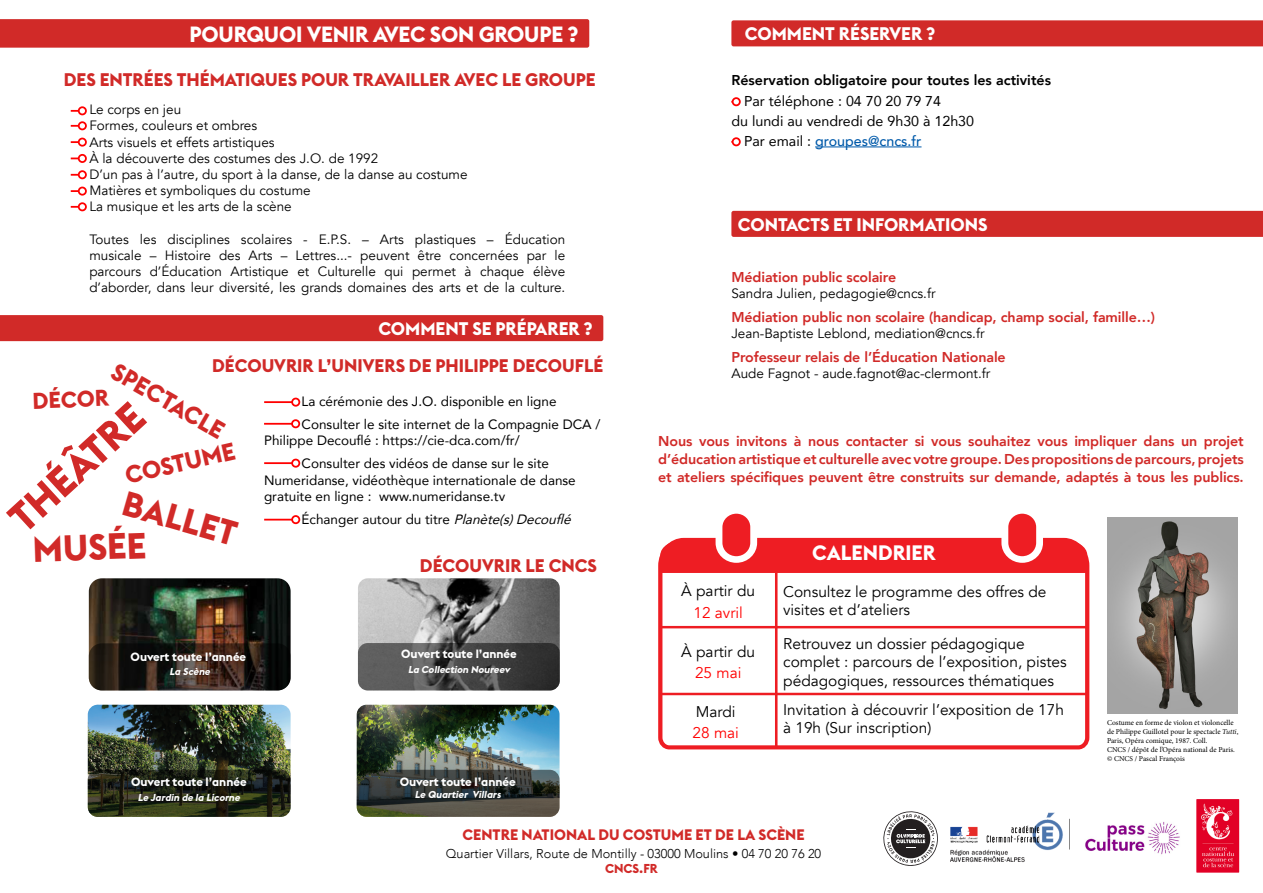
<style>
.page{position:relative;width:1263px;height:893px;background:#fff}
.page>*{position:absolute;margin:0;border:0;box-sizing:border-box;transform-origin:0 0}
.t1{font:700 40.65px "Euclid BP";color:#d12a28}
.t2{font:700 36px "Euclid BP";color:#d12a28}
.t3{font:700 34.2px "Euclid BP";color:#d12a28}
.t4{font:700 24.3px "Euclid BP";color:#d12a28}
.t5{font:700 22.65px "Euclid BP";color:#d12a28}
.t6{font:700 21.75px "Euclid BP";letter-spacing:-.005em;color:#fff}
.t7{font:700 20.55px "Euclid BP";color:#fff}
.t8{font:700 18px "Euclid BP";color:#d12a28}
.t9{font:700 18px "Euclid BP";color:#fff}
.t10{font:15.45px/18.6px "Avenir";color:#000}
.t11{font:15.45px "Avenir";color:#f00}
.t12{font:700 15px "Euclid BP";color:#d12a28}
.t13{font:800 14.25px/18px "Avenir";letter-spacing:-.005em;color:#d12a28;text-align:justify}
.t14{font:14.25px "Avenir";color:#000}
.t15{font:800 14.25px "Avenir";color:#000}
.t16{font:500 14.25px "Avenir";color:#015aaa}
.t17{font:13.5px/16.2px "Avenir";color:#000;text-align:justify}
.t18{font:13.5px/16.5px "Avenir";color:#000}
.t19{font:300 12.75px "Avenir";color:#000}
.t20{font:700 12.75px "Euclid BP";color:#d12a28}
.t21{font:700 12px "Euclid BP";color:#fff}
.t22{font:700 11.85px "Euclid BP";color:#fff}
.t23{font:italic 700 9.9px "Euclid BP";color:#fff}
.t24{font:7.5px/9px "Minion Pro";color:#000}
.s1{font-style:italic}
.s2{font-weight:400;color:#000}
</style>
<div class="page">
<div style="left:731px;top:20px;width:532px;height:26px;background:#d12a28"></div>
<div style="left:0;top:315px;width:603px;height:26px;background:#d12a28"></div>
<div style="left:731px;top:211px;width:532px;height:26px;background:#d12a28"></div>
<svg style="left:658px;top:537px;width:431px;height:212px"></svg>
<div style="left:660px;top:540px;width:427px;height:33px;background:#ee1d23"></div>
<hr style="left:775px;top:573px;width:2px;height:174px;background:#ee1d23">
<hr style="left:660px;top:626px;width:427px;height:2px;background:#ee1d23">
<hr style="left:660px;top:693px;width:427px;height:2px;background:#ee1d23">
<div style="left:1005px;top:510px;width:34px;height:49px;background:#ee1d23;border-radius:17px"></div>
<div style="left:1001px;top:507px;width:42px;height:56px;border:7px solid #fff;border-radius:17px"></div>
<div style="left:719px;top:510px;width:35px;height:49px;background:#ee1d23;border-radius:17px"></div>
<div style="left:716px;top:507px;width:41px;height:56px;border:7px solid #fff;border-radius:17px"></div>
<hr style="left:815px;top:147px;width:106px;height:1px;background:#015aaa">
<div style="left:732px;top:97px;width:9px;height:9px;border:2px solid #f00;border-radius:50%"></div>
<div style="left:732px;top:137px;width:9px;height:9px;border:2px solid #f00;border-radius:50%"></div>
<img style="left:1107px;top:518px;width:131px;height:196px">
<hr style="left:264px;top:401px;width:28px;height:2px;background:#f00">
<div style="left:291px;top:398px;width:9px;height:9px;border:2px solid #f00;border-radius:50%"></div>
<hr style="left:264px;top:423px;width:28px;height:2px;background:#f00">
<div style="left:291px;top:419px;width:9px;height:9px;border:2px solid #f00;border-radius:50%"></div>
<hr style="left:264px;top:462px;width:28px;height:2px;background:#f00">
<div style="left:291px;top:459px;width:9px;height:9px;border:2px solid #f00;border-radius:50%"></div>
<svg style="left:264px;top:519px;width:27px;height:1px"></svg>
<div style="left:291px;top:515px;width:9px;height:9px;border:2px solid #f00;border-radius:50%"></div>
<img style="left:89px;top:578px;width:202px;height:112px">
<svg style="left:89px;top:643px;width:202px;height:47px"></svg>
<img style="left:358px;top:578px;width:202px;height:112px">
<svg style="left:358px;top:643px;width:202px;height:47px"></svg>
<img style="left:88px;top:705px;width:203px;height:112px">
<svg style="left:88px;top:770px;width:203px;height:47px"></svg>
<img style="left:357px;top:705px;width:202px;height:112px">
<svg style="left:357px;top:770px;width:202px;height:47px"></svg>
<img style="left:1196px;top:799px;width:43px;height:74px">
<div style="left:0;top:19px;width:589px;height:29px;background:#d12a28"></div>
<svg style="left:71px;top:110px;width:7px;height:2px"></svg>
<div style="left:78px;top:106px;width:9px;height:9px;border:2px solid #f00;border-radius:50%"></div>
<svg style="left:71px;top:125px;width:7px;height:2px"></svg>
<div style="left:78px;top:121px;width:9px;height:9px;border:2px solid #f00;border-radius:50%"></div>
<svg style="left:71px;top:141px;width:7px;height:2px"></svg>
<div style="left:78px;top:138px;width:9px;height:9px;border:2px solid #f00;border-radius:50%"></div>
<div style="left:78px;top:154px;width:9px;height:9px;border:2px solid #f00;border-radius:50%"></div>
<svg style="left:71px;top:174px;width:7px;height:2px"></svg>
<div style="left:78px;top:170px;width:9px;height:9px;border:2px solid #f00;border-radius:50%"></div>
<svg style="left:71px;top:206px;width:7px;height:2px"></svg>
<div style="left:78px;top:202px;width:9px;height:9px;border:2px solid #f00;border-radius:50%"></div>
<svg style="left:71px;top:190px;width:7px;height:2px"></svg>
<div style="left:78px;top:187px;width:9px;height:9px;border:2px solid #f00;border-radius:50%"></div>
<img style="left:951px;top:812px;width:112px;height:51px">
<img style="left:1085px;top:821px;width:95px;height:34px">
<svg style="left:883px;top:811px;width:55px;height:55px"></svg>
<p class="t6" style="left:190px;top:20px;width:390px">POURQUOI VENIR AVEC SON GROUPE ?</p>
<p class="t8" style="left:64px;top:69px;width:533px">DES ENTRÉES THÉMATIQUES POUR TRAVAILLER AVEC LE GROUPE</p>
<p class="t17" style="left:89px;top:102px;width:93px">Le corps en jeu</p>
<p class="t17" style="left:89px;top:118px;width:169px">Formes, couleurs et ombres</p>
<p class="t17" style="left:89px;top:134px;width:187px">Arts visuels et effets artistiques</p>
<p class="t17" style="left:89px;top:150px;width:290px">À la découverte des costumes des J.O. de 1992</p>
<p class="t17" style="left:89px;top:167px;width:380px">D’un pas à l’autre, du sport à la danse, de la danse au costume</p>
<p class="t17" style="left:89px;top:183px;width:223px">Matières et symboliques du costume</p>
<p class="t17" style="left:89px;top:199px;width:204px">La musique et les arts de la scène</p>
<p class="t17" style="left:89px;top:231px;width:477px">Toutes les disciplines scolaires - E.P.S. – Arts plastiques – Éducation musicale – Histoire des Arts – Lettres...- peuvent être concernées par le parcours d’Éducation Artistique et Culturelle qui permet à chaque élève d’aborder, dans leur diversité, les grands domaines des arts et de la culture.</p>
<p class="t9" style="left:378px;top:317px;width:216px">COMMENT SE PRÉPARER ?</p>
<p class="t8" style="left:212px;top:354px;width:393px">DÉCOUVRIR L’UNIVERS DE PHILIPPE DECOUFLÉ</p>
<p class="t4" style="left:121px;top:356px;width:128px;rotate:30deg">SPECTACLE</p>
<p class="t5" style="left:32px;top:386px;width:78px;rotate:-2deg">DÉCOR</p>
<p class="t18" style="left:302px;top:393px;width:256px">La cérémonie des J.O. disponible en ligne</p>
<p class="t18" style="left:264px;top:416px;width:338px;text-indent:38px">Consulter le site internet de la Compagnie DCA /<br>Philippe Decouflé : https://cie-dca.com/fr/</p>
<p class="t18" style="left:264px;top:455px;width:313px;text-indent:38px">Consulter des vidéos de danse sur le site<br>Numeridanse, vidéothèque internationale de danse gratuite en ligne : www.numeridanse.tv</p>
<p class="t18" style="left:302px;top:511px;width:276px">Échanger autour du titre <span class="s1">Planète(s)Decouflé</span></p>
<p class="t1" style="left:-2px;top:506px;width:169px;rotate:-43deg">THÉÂTRE</p>
<p class="t4" style="left:122px;top:461px;width:114px;rotate:-13deg">COSTUME</p>
<p class="t3" style="left:129px;top:482px;width:119px;rotate:16deg">BALLET</p>
<p class="t2" style="left:32px;top:526px;width:115px;rotate:-2deg">MUSÉE</p>
<p class="t8" style="left:420px;top:554px;width:178px">DÉCOUVRIR LE CNCS</p>
<p class="t22" style="left:131px;top:649px;width:117px">Ouvert toute l’année</p>
<p class="t23" style="left:169px;top:666px;width:44px">La Scène</p>
<p class="t22" style="left:131px;top:774px;width:117px">Ouvert toute l’année</p>
<p class="t23" style="left:138px;top:791px;width:106px">Le Jardin de la Licorne</p>
<p class="t22" style="left:401px;top:647px;width:117px">Ouvert toute l’année</p>
<p class="t23" style="left:408px;top:663px;width:106px">La Collection Noureev</p>
<p class="t21" style="left:400px;top:774px;width:118px">Ouvert toute l’année</p>
<p class="t23" style="left:415px;top:788px;width:90px">Le Quartier Villars</p>
<p class="t9" style="left:745px;top:22px;width:192px">COMMENT RÉSERVER ?</p>
<p class="t15" style="left:731px;top:69px;width:321px">Réservation obligatoire pour toutes les activités</p>
<p class="t14" style="left:744px;top:89px;width:199px">Par téléphone : 04 70 20 79 74</p>
<p class="t14" style="left:731px;top:109px;width:244px">du lundi au vendredi de 9h30 à 12h30</p>
<p class="t16" style="left:744px;top:129px;width:179px"><span class="s2">Par email :</span> groupes@cncs.fr</p>
<p class="t9" style="left:738px;top:213px;width:251px">CONTACTS ET INFORMATIONS</p>
<p class="t13" style="left:731px;top:268px;width:166px">Médiation public scolaire</p>
<p class="t17" style="left:731px;top:286px;width:206px">Sandra Julien, pedagogie@cncs.fr</p>
<p class="t13" style="left:731px;top:308px;width:425px">Médiation public non scolaire (handicap, champ social, famille…)</p>
<p class="t17" style="left:731px;top:326px;width:255px">Jean-Baptiste Leblond, mediation@cncs.fr</p>
<p class="t13" style="left:731px;top:348px;width:276px">Professeur relais de l’Éducation Nationale</p>
<p class="t17" style="left:731px;top:366px;width:260px">Aude Fagnot - aude.fagnot@ac-clermont.fr</p>
<p class="t13" style="left:658px;top:432px;width:587px">Nous vous invitons à nous contacter si vous souhaitez vous impliquer dans un projet d’éducation artistique et culturelle avec votre groupe. Des propositions de parcours, projets et ateliers spécifiques peuvent être construits sur demande, adaptés à tous les publics.</p>
<p class="t10" style="left:681px;top:582px;width:75px">À partir du</p>
<p class="t11" style="left:693px;top:603px;width:51px">12 avril</p>
<p class="t10" style="left:681px;top:642px;width:75px">À partir du</p>
<p class="t11" style="left:695px;top:664px;width:48px">25 mai</p>
<p class="t10" style="left:696px;top:703px;width:41px">Mardi</p>
<p class="t11" style="left:692px;top:724px;width:48px">28 mai</p>
<p class="t7" style="left:812px;top:539px;width:125px">CALENDRIER</p>
<p class="t10" style="left:783px;top:582px;width:265px">Consultez le programme des offres de visites et d’ateliers</p>
<p class="t10" style="left:783px;top:635px;width:285px">Retrouvez un dossier pédagogique complet : parcours de l’exposition, pistes pédagogiques, ressources thématiques</p>
<p class="t10" style="left:783px;top:700px;width:282px">Invitation à découvrir l’exposition de 17h à 19h (Sur inscription)</p>
<p class="t24" style="left:1107px;top:718px;width:133px">Costume en forme de violon et violoncelle de Philippe Guillotel pour le spectacle <span class="s1">Tutti</span>,<br>Paris, Opéra comique, 1987. Coll.</p>
<p class="t24" style="left:1107px;top:745px;width:129px">CNCS / dépôt de l’Opéra national de Paris.</p>
<p class="t24" style="left:1107px;top:754px;width:79px">© CNCS / Pascal François</p>
<p class="t12" style="left:463px;top:825px;width:343px">CENTRE NATIONAL DU COSTUME ET DE LA SCÈNE</p>
<p class="t19" style="left:446px;top:846px;width:377px">Quartier Villars, Route de Montilly - 03000 Moulins • 04 70 20 76 20</p>
<p class="t20" style="left:605px;top:860px;width:54px">CNCS.FR</p>
</div>
